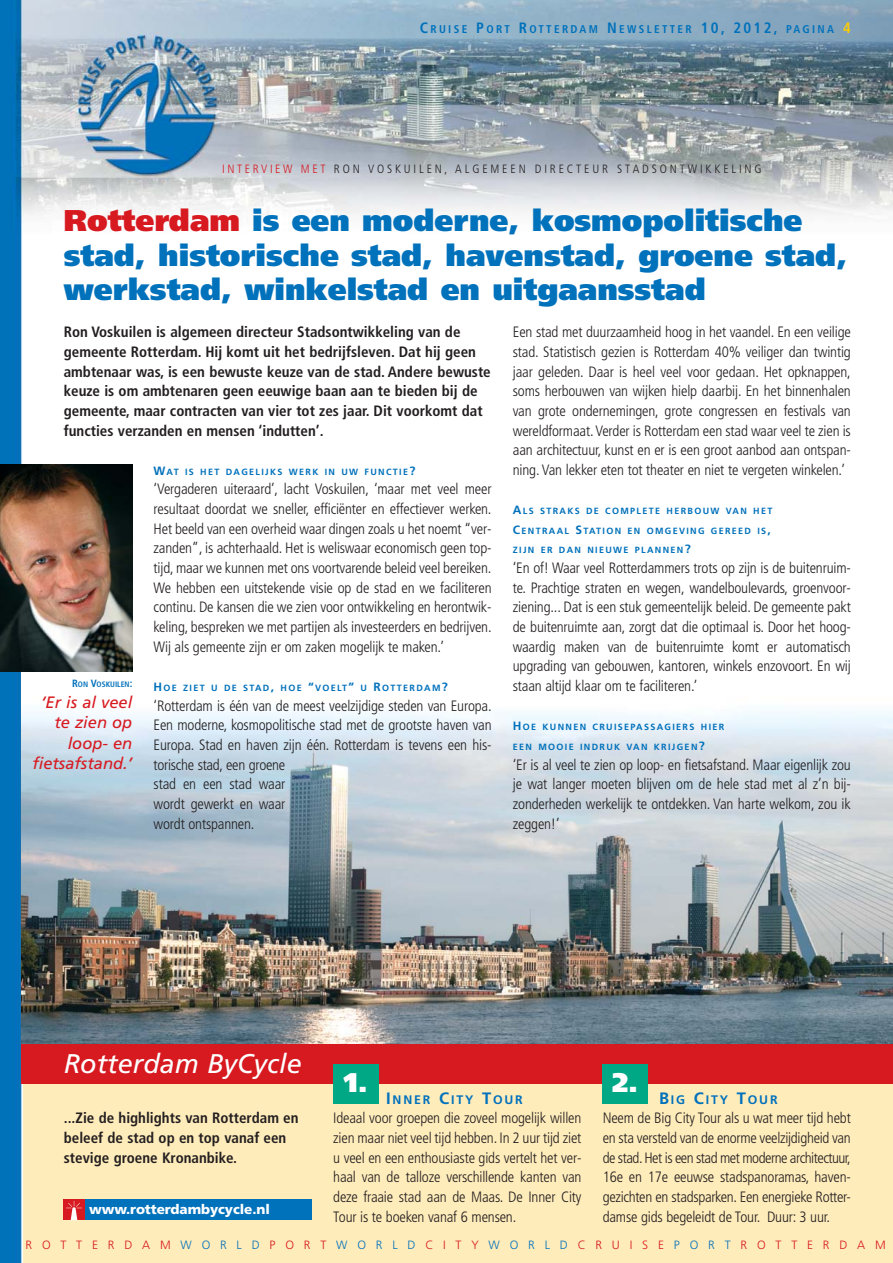
<style>
.page{position:relative;width:893px;height:1263px;background:#fff}
.page>*{position:absolute;margin:0;border:0;box-sizing:border-box;transform-origin:0 0}
.t1{font:900 30px/34.5px "Frutiger";color:#0071bb}
.t2{font:italic 27px "Frutiger";color:#fff}
.t3{font:italic 16.5px/20.5px "Frutiger";color:#d71920;text-align:right}
.t4{font:300 condensed 15px/19.6px "Frutiger";letter-spacing:-.01em;color:#231f20;text-align:justify}
.t5{font:700 condensed 15px/19.6px "Frutiger";color:#231f20}
.t6{font:900 13.5px "Frutiger";letter-spacing:-.005em;color:#fff}
.t7{font:700 12.3px "Frutiger";letter-spacing:.15em;color:#0071bb}
.t8{font:300 condensed 12px "Frutiger";letter-spacing:.24em;color:#231f20}
.t9{font:300 12px "Frutiger";letter-spacing:.815em;color:#d71920}
.t10{font:700 condensed 11.25px "Frutiger";letter-spacing:.21em;color:#0071bb}
.t11{font:700 9px/19.6px "Frutiger";letter-spacing:.15em;color:#0071bb}
.t12{font:700 condensed 7.8px "Frutiger";color:#0071bb}
.s1{font-size:15px}
.s2{font-size:15px;color:#ffcb04}
.s3{color:#d71920}
.s4{font-size:10.5px}
.s5{font-size:12px}
.s6{font-size:16.5px}
.s7{color:#0071bb}
</style>
<div class="page">
<img style="left:0;top:0;width:892px;height:1263px">
<div style="left:21px;top:514px;width:871px;height:531px;background:#fff"></div>
<img style="left:21px;top:629px;width:871px;height:416px">
<div style="left:23px;top:1045px;width:869px;height:218px;background:#ffecbb"></div>
<div style="left:21px;top:1045px;width:871px;height:39px;background:#d71920"></div>
<img style="left:0;top:465px;width:132px;height:206px">
<div style="left:64px;top:1199px;width:248px;height:21px;background:#0071bb"></div>
<div style="left:64px;top:1199px;width:21px;height:21px;background:#d71920"></div>
<svg style="left:66px;top:1201px;width:16px;height:19px"></svg>
<div style="left:333px;top:1064px;width:45px;height:40px;background:#00a886"></div>
<div style="left:602px;top:1064px;width:46px;height:40px;background:#00a886"></div>
<p class="t10" style="left:420px;top:24px;width:432px"><span class="s1">C</span>RUISE <span class="s1">P</span>ORT <span class="s1">R</span>OTTERDAM <span class="s1">N</span>EWSLETTER <span class="s1">10, 2012,</span> PAGINA <span class="s2">4</span></p>
<p class="t8" style="left:222px;top:164px;width:541px"><span class="s3">INTERVIEW MET</span> RON VOSKUILEN, ALGEMEEN DIRECTEUR STADSONTWIKKELING</p>
<h1 class="t1" style="left:64px;top:206px;width:785px"><span class="s3">Rotterdam</span> is een moderne, kosmopolitische stad, historische stad, havenstad, groene stad, werkstad, winkelstad en uitgaansstad</h1>
<p class="t5" style="left:64px;top:323px;width:428px">Ron Voskuilen is algemeen directeur Stadsontwikkeling van de gemeente Rotterdam. Hij komt uit het bedrijfsleven. Dat hij geen ambtenaar was, is een bewuste keuze van de stad. Andere bewuste keuze is om ambtenaren geen eeuwige baan aan te bieden bij de gemeente, maar contracten van vier tot zes jaar. Dit voorkomt dat functies verzanden en mensen ‘indutten’.</p>
<p class="t12" style="left:72px;top:681px;width:62px"><span class="s4">R</span>ON <span class="s4">V</span>OSKUILEN<span class="s4">:</span></p>
<p class="t3" style="left:32px;top:693px;width:101px">‘Er is al veel te zien op loop- en fietsafstand.’</p>
<p class="t11" style="left:154px;top:463px;width:263px"><span class="s5">W</span>AT IS HET DAGELIJKS WERK IN UW FUNCTIE<span class="s5">?</span></p>
<p class="t4" style="left:154px;top:481px;width:339px">‘Vergaderen uiteraard’, lacht Voskuilen, ‘maar met veel meer resultaat doordat we sneller, efficiënter en effectiever werken.<br>Het beeld van een overheid waar dingen zoals u het noemt “ver&shy;zanden”, is achterhaald. Het is weliswaar economisch geen top&shy;tijd, maar we kunnen met ons voortvarende beleid veel bereiken.<br>We hebben een uitstekende visie op de stad en we faciliteren continu. De kansen die we zien voor ontwikkeling en herontwik&shy;keling, bespreken we met partijen als investeerders en bedrijven.<br>Wij als gemeente zijn er om zaken mogelijk te maken.’</p>
<p class="t11" style="left:154px;top:679px;width:296px"><span class="s5">H</span>OE ZIET U DE STAD<span class="s5">,</span> HOE <span class="s5">“</span>VOELT<span class="s5">”</span> U <span class="s5">R</span>OTTERDAM<span class="s5">?</span></p>
<p class="t4" style="left:154px;top:697px;width:339px">‘Rotterdam is één van de meest veelzijdige steden van Europa.<br>Een moderne, kosmopolitische stad met de grootste haven van Europa. Stad en haven zijn één. Rotterdam is tevens een his-</p>
<p class="t4" style="left:154px;top:756px;width:133px">torische stad, een groene stad en een stad waar wordt gewerkt en waar wordt ontspannen.</p>
<p class="t4" style="left:513px;top:323px;width:339px">Een stad met duurzaamheid hoog in het vaandel. En een veilige stad. Statistisch gezien is Rotterdam 40% veiliger dan twintig jaar geleden. Daar is heel veel voor gedaan. Het opknappen, soms herbouwen van wijken hielp daarbij. En het binnenhalen van grote ondernemingen, grote congressen en festivals van wereldformaat.Verder is Rotterdam een stad waar veel te zien is aan architectuur, kunst en er is een groot aanbod aan ontspan&shy;ning. Van lekker eten tot theater en niet te vergeten winkelen.’</p>
<p class="t11" style="left:513px;top:502px;width:261px"><span class="s5">A</span>LS STRAKS DE COMPLETE HERBOUW VAN HET<br><span class="s5">C</span>ENTRAAL <span class="s5">S</span>TATION EN OMGEVING GEREED IS<span class="s5">,<br></span>ZIJN ER DAN NIEUWE PLANNEN<span class="s5">?</span></p>
<p class="t4" style="left:513px;top:559px;width:339px">‘En of! Waar veel Rotterdammers trots op zijn is de buitenruim&shy;te. Prachtige straten en wegen, wandelboulevards, groenvoor&shy;ziening... Dat is een stuk gemeentelijk beleid. De gemeente pakt de buitenruimte aan, zorgt dat die optimaal is. Door het hoog&shy;waardig maken van de buitenruimte komt er automatisch upgrading van gebouwen, kantoren, winkels enzovoort. En wij staan altijd klaar om te faciliteren.’</p>
<p class="t11" style="left:513px;top:718px;width:213px"><span class="s5">H</span>OE KUNNEN CRUISEPASSAGIERS HIER<br>EEN MOOIE INDRUK VAN KRIJGEN<span class="s5">?</span></p>
<p class="t4" style="left:513px;top:756px;width:339px">‘Er is al veel te zien op loop- en fietsafstand. Maar eigenlijk zou je wat langer moeten blijven om de hele stad met al z’n bij&shy;zonderheden werkelijk te ontdekken. Van harte welkom, zou ik zeggen!’</p>
<h2 class="t2" style="left:64px;top:1053px;width:239px">Rotterdam ByCycle</h2>
<p class="t5" style="left:64px;top:1109px;width:236px">...Zie de highlights van Rotterdam en beleef de stad op en top vanaf een stevige groene Kronanbike.</p>
<p class="t6" style="left:89px;top:1204px;width:182px">www.rotterdambycycle.nl</p>
<p class="t7" style="left:344px;top:1094px;width:180px"><sup>1.</sup> <span class="s6">I</span>NNER <span class="s6">C</span>ITY <span class="s6">T</span>OUR</p>
<p class="t7" style="left:612px;top:1094px;width:167px"><sup>2.</sup> <span class="s6">B</span>IG <span class="s6">C</span>ITY <span class="s6">T</span>OUR</p>
<p class="t4" style="left:333px;top:1109px;width:250px">Ideaal voor groepen die zoveel mogelijk willen zien maar niet veel tijd hebben. In 2 uur tijd ziet u veel en een enthousiaste gids vertelt het ver&shy;haal van de talloze verschillende kanten van deze fraaie stad aan de Maas. De Inner City Tour is te boeken vanaf 6 mensen.</p>
<p class="t4" style="left:602px;top:1109px;width:250px">Neem de Big City Tour als u wat meer tijd hebt en sta versteld van de enorme veelzijdigheid van de stad. Het is een stad met moderne architectuur, 16e en 17e eeuwse stadspanoramas, haven&shy;gezichten en stadsparken. Een energieke Rotter&shy;damse gids begeleidt de Tour. Duur: 3 uur.</p>
<p class="t9" style="left:26px;top:1240px;width:861px">ROTTERDAM<span class="s7">WORLD</span>PORT<span class="s7">WORLD</span>CITY<span class="s7">WORLD</span>CRUISE<span class="s7">PORT</span>ROTTERDAM</p>
</div>
